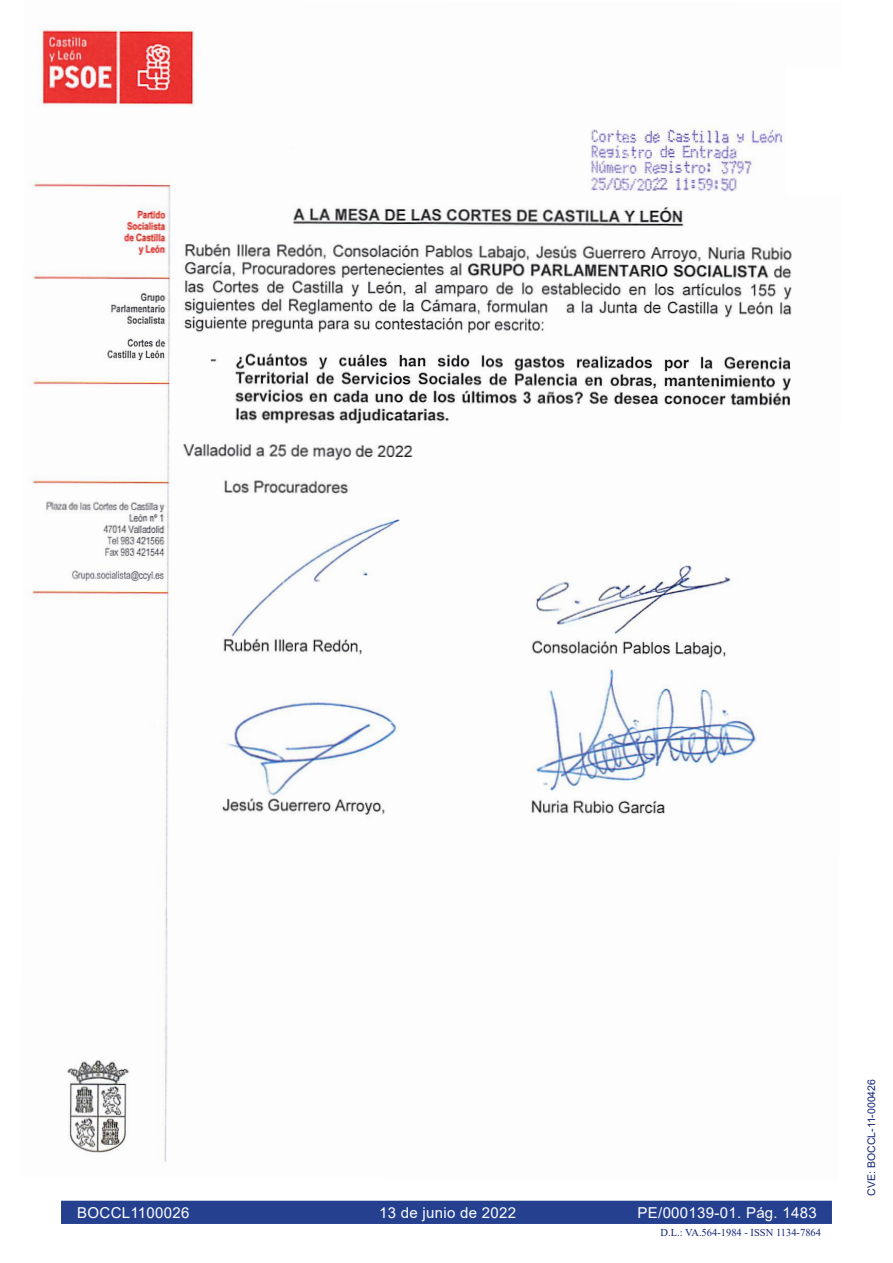
<style>
.page{position:relative;width:893px;height:1263px;background:#fff}
.page>*{position:absolute;margin:0;border:0;box-sizing:border-box;transform-origin:0 0}
.E_CVE{font:15px "Arial";letter-spacing:.02em;color:#fff}
.t1{font:10.5px "Times New Roman";color:#132477}
.t2{font:10.5px "Arial";color:#132477}
</style>
<div class="page">
<div style="left:60px;top:1200px;width:773px;height:25px;background:#25408f"></div>
<div style="left:60px;top:1199px;width:773px;height:26px;border:2px solid #fff"></div>
<img style="left:29px;top:25px;width:763px;height:1137px">
<div style="left:787px;top:67px;width:89px;height:127px;background:#fff"></div>
<p class="E_CVE" style="left:77px;top:1202px;width:114px">BOCCL1100026</p>
<p class="E_CVE" style="left:379px;top:1202px;width:139px">13 de junio de 2022</p>
<p class="E_CVE" style="left:638px;top:1202px;width:181px">PE/000139-01. Pág. 1483</p>
<p class="t1" style="left:661px;top:1225px;width:162px">D.L.: VA.564-1984 - ISSN 1134-7864</p>
<p class="t2" style="left:864px;top:1195px;width:118px;rotate:-90deg">CVE: BOCCL-11-000426</p>
</div>
